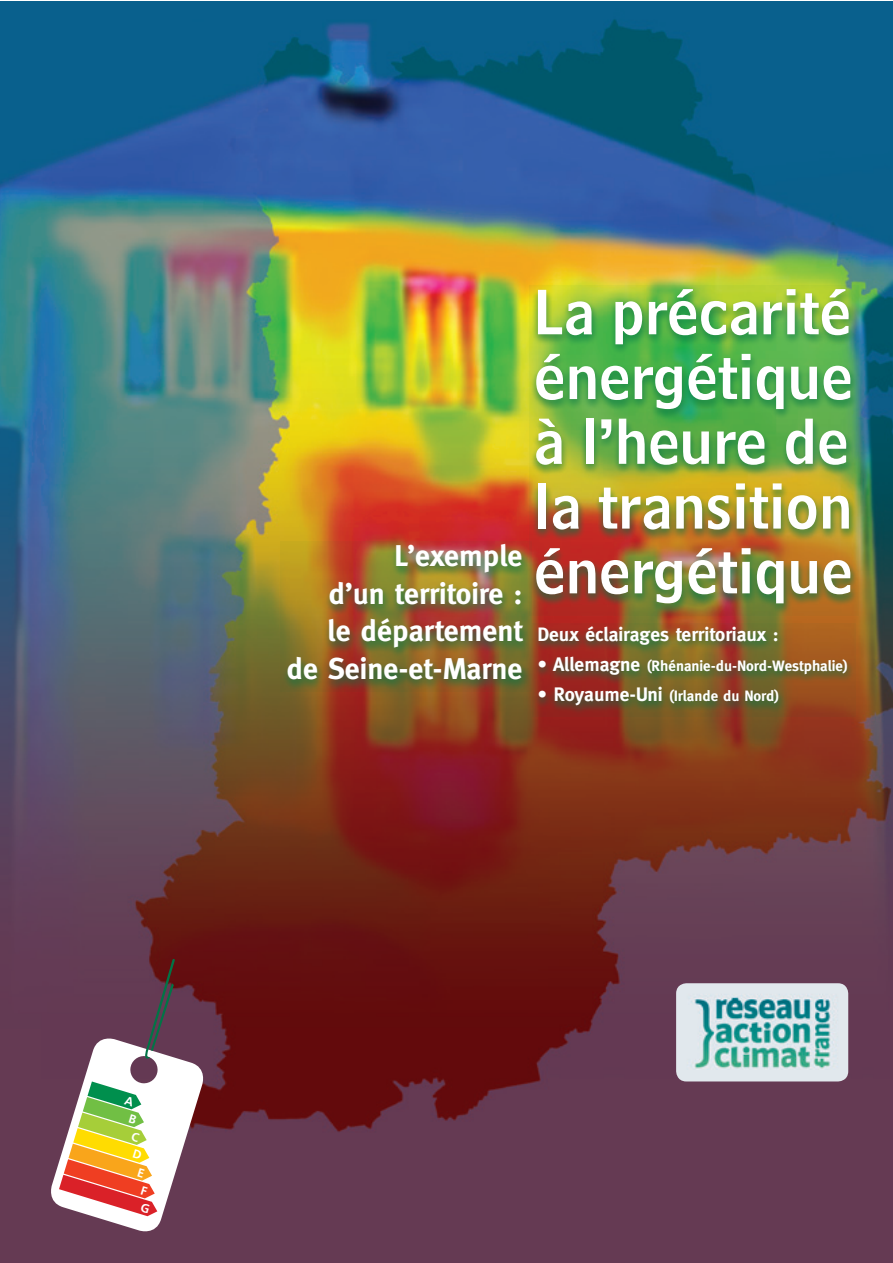
<style>
.page{position:relative;width:893px;height:1263px;background:#fff}
.page>*{position:absolute;margin:0;border:0;box-sizing:border-box;transform-origin:0 0}
.t1{font:60px/64.8px "Bell Centennial Std Name Num";color:#fff;text-align:justify}
.t2{font:700 30px/37.5px "Meta";color:#fff;text-align:right}
.t3{font:700 19.5px "Meta";color:#fff}
.t4{font:700 15px "Meta";color:#fff}
.s1{font-size:19.5px}
</style>
<div class="page">
<img style="left:0;top:1px;width:892px;height:1262px">
<div style="left:529px;top:285px;width:330px;height:331px;background:#017446;opacity:.75"></div>
<div style="left:280px;top:541px;width:251px;height:151px;background:#017446;opacity:.75"></div>
<div style="left:532px;top:623px;width:323px;height:94px;background:#017446;opacity:.75"></div>
<img style="left:676px;top:983px;width:172px;height:98px">
<svg style="left:47px;top:958px;width:160px;height:277px"></svg>
<h2 class="t2" style="left:286px;top:537px;width:238px">L’exemple<br>d’un territoire :<br>le département<br>de Seine-et-Marne</h2>
<h1 class="t1" style="left:534px;top:279px;width:321px">La précarité énergétique à l’heure de la transition énergétique</h1>
<h3 class="t3" style="left:537px;top:623px;width:243px">Deux éclairages territoriaux :</h3>
<p class="t4" style="left:537px;top:657px;width:312px"><span class="s1">• Allemagne</span> (Rhénanie-du-Nord-Westphalie)</p>
<p class="t4" style="left:537px;top:687px;width:243px"><span class="s1">• Royaume-Uni</span> (Irlande du Nord)</p>
</div>
